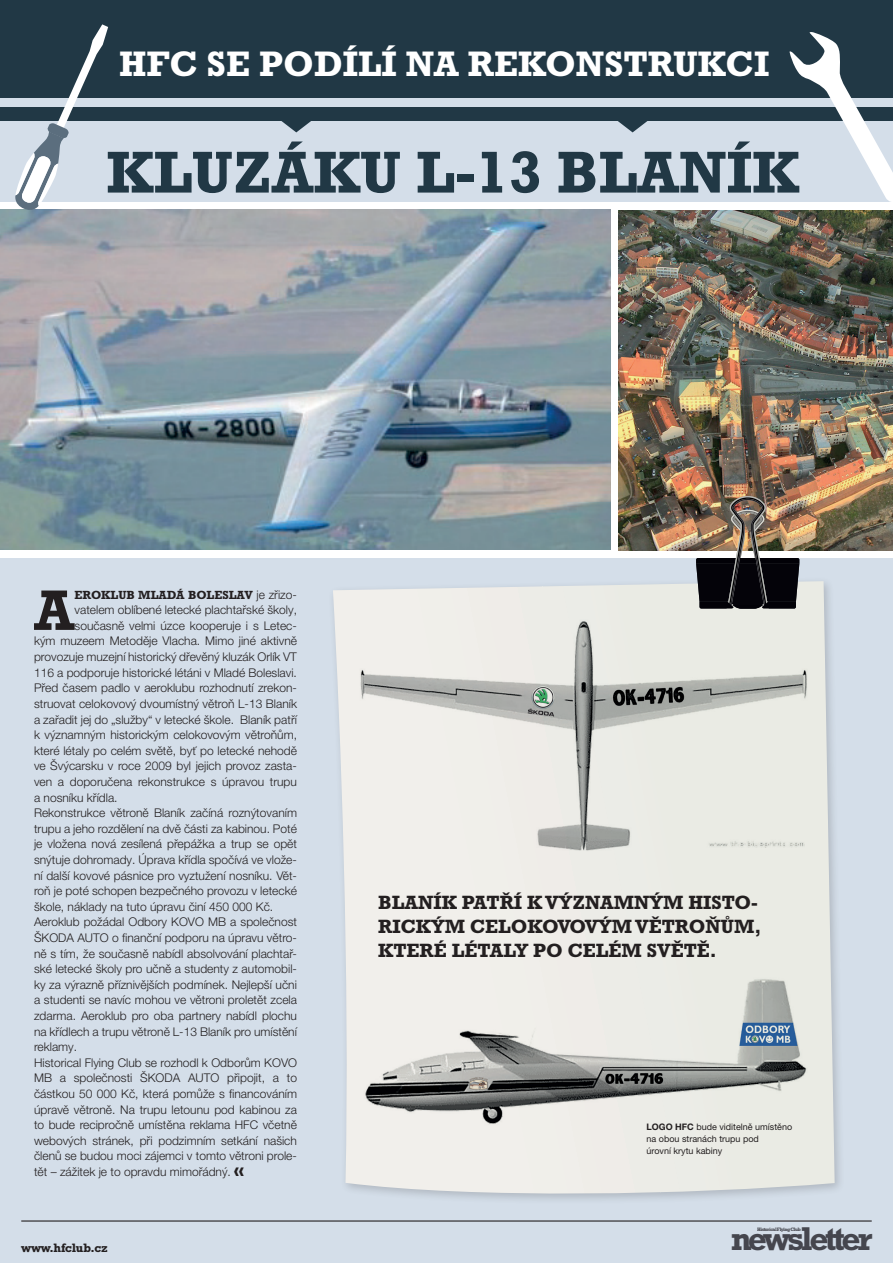
<style>
.page{position:relative;width:893px;height:1263px;background:#d4dee9}
.page>*{position:absolute;margin:0;border:0;box-sizing:border-box;transform-origin:0 0}
.t1{font:700 60px "Rockwell CE";color:#213845}
.t2{font:700 57.9px "Rockwell CE";color:#231f20}
.t3{font:700 36px "Rockwell CE";color:#fff}
.t4{font:700 33.45px "Rockwell CE";letter-spacing:-.1em;color:#545156}
.t5{font:700 19.5px/24px "Rockwell CE";color:#231f20}
.t6{font:700 12.45px "Rockwell CE";letter-spacing:-.02em;color:#231f20}
.t7{font:300 12px "Helvetica Neue LT Pro";color:#231f20}
.t8{font:700 12px "Rockwell CE";color:#231f20}
.t9{font:9px/12px "Helvetica Neue LT Pro";color:#231f20}
.t10{font:700 4.95px "Rockwell CE";letter-spacing:-.1em;color:#545156}
.s1{font-family:"Helvetica Neue LT Pro";font-weight:300}
.s2{font-family:"Rockwell CE";font-weight:700;font-size:18px}
.s3{font-weight:700}
</style>
<div class="page">
<div style="left:0;top:0;width:893px;height:98px;background:#213845"></div>
<div style="left:0;top:202px;width:893px;height:356px;background:#fff"></div>
<img style="left:619px;top:210px;width:274px;height:340px">
<img style="left:0;top:210px;width:610px;height:340px">
<hr style="left:21px;top:1220px;width:851px;height:1px;background:#231f20">
<svg style="left:333px;top:581px;width:502px;height:618px"></svg>
<img style="left:356px;top:610px;width:455px;height:246px">
<img style="left:696px;top:496px;width:103px;height:112px">
<img style="left:359px;top:967px;width:452px;height:166px">
<div style="left:0;top:107px;width:128px;height:14px;background:#213845"></div>
<div style="left:464px;top:107px;width:337px;height:14px;background:#213845"></div>
<div style="left:128px;top:107px;width:337px;height:14px;background:#213845"></div>
<svg style="left:281px;top:121px;width:30px;height:11px"></svg>
<svg style="left:618px;top:121px;width:30px;height:11px"></svg>
<svg style="left:789px;top:32px;width:104px;height:170px"></svg>
<svg style="left:15px;top:24px;width:93px;height:187px"></svg>
<h3 class="t3" style="left:119px;top:43px;width:652px">HFC SE PODÍLÍ NA REKONSTRUKCI</h3>
<h1 class="t1" style="left:107px;top:138px;width:694px">KLUZÁKU L-13 BLANÍK</h1>
<h2 class="t2" style="left:34px;top:577px;width:42px">A</h2>
<p class="t8" style="left:75px;top:588px;width:224px">EROKLUB MLADÁ BOLESLAV <span class="s1">je zřizo-</span></p>
<p class="t7" style="left:75px;top:603px;width:224px">vatelem oblíbené letecké plachtařské školy,</p>
<p class="t7" style="left:75px;top:618px;width:224px">současně velmi úzce kooperuje i s Letec-</p>
<p class="t7" style="left:34px;top:634px;width:264px">kým muzeem Metoděje Vlacha. Mimo jiné aktivně</p>
<p class="t7" style="left:34px;top:649px;width:264px">provozuje muzejní historický dřevěný kluzák Orlík VT</p>
<p class="t7" style="left:34px;top:665px;width:264px">116 a podporuje historické létáni v Mladé Boleslavi.</p>
<p class="t7" style="left:34px;top:681px;width:264px">Před časem padlo v aeroklubu rozhodnutí zrekon-</p>
<p class="t7" style="left:34px;top:696px;width:264px">struovat celokovový dvoumístný větroň L-13 Blaník</p>
<p class="t7" style="left:34px;top:712px;width:264px">a zařadit jej do „služby“ v letecké škole. Blaník patří</p>
<p class="t7" style="left:34px;top:727px;width:264px">k významným historickým celokovovým větroňům,</p>
<p class="t7" style="left:34px;top:743px;width:264px">které létaly po celém světě, byť po letecké nehodě</p>
<p class="t7" style="left:34px;top:759px;width:264px">ve Švýcarsku v roce 2009 byl jejich provoz zasta-</p>
<p class="t7" style="left:34px;top:774px;width:264px">ven a doporučena rekonstrukce s úpravou trupu</p>
<p class="t7" style="left:34px;top:790px;width:85px">a nosníku křídla.</p>
<p class="t7" style="left:34px;top:805px;width:264px">Rekonstrukce větroně Blaník začíná roznýtovaním</p>
<p class="t7" style="left:34px;top:821px;width:264px">trupu a jeho rozdělení na dvě části za kabinou. Poté</p>
<p class="t7" style="left:34px;top:837px;width:264px">je vložena nová zesílená přepážka a trup se opět</p>
<p class="t7" style="left:34px;top:852px;width:264px">snýtuje dohromady. Úprava křídla spočívá ve vlože-</p>
<p class="t7" style="left:34px;top:868px;width:264px">ní další kovové pásnice pro vyztužení nosníku. Vět-</p>
<p class="t7" style="left:34px;top:883px;width:264px">roň je poté schopen bezpečného provozu v letecké</p>
<p class="t7" style="left:34px;top:899px;width:241px">škole, náklady na tuto úpravu činí 450 000 Kč.</p>
<p class="t7" style="left:34px;top:915px;width:264px">Aeroklub požádal Odbory KOVO MB a společnost</p>
<p class="t7" style="left:34px;top:930px;width:264px">ŠKODA AUTO o finanční podporu na úpravu větro-</p>
<p class="t7" style="left:34px;top:946px;width:264px">ně s tím, že současně nabídl absolvování plachtař-</p>
<p class="t7" style="left:34px;top:961px;width:264px">ské letecké školy pro učně a studenty z automobil-</p>
<p class="t7" style="left:34px;top:977px;width:264px">ky za výrazně příznivějších podmínek. Nejlepší učni</p>
<p class="t7" style="left:34px;top:993px;width:264px">a studenti se navíc mohou ve větroni proletět zcela</p>
<p class="t7" style="left:34px;top:1008px;width:264px">zdarma. Aeroklub pro oba partnery nabídl plochu</p>
<p class="t7" style="left:34px;top:1024px;width:264px">na křídlech a trupu větroně L-13 Blaník pro umístění</p>
<p class="t7" style="left:34px;top:1039px;width:45px">reklamy.</p>
<p class="t7" style="left:34px;top:1055px;width:264px">Historical Flying Club se rozhodl k Odborům KOVO</p>
<p class="t7" style="left:34px;top:1071px;width:264px">MB a společnosti ŠKODA AUTO připojit, a to</p>
<p class="t7" style="left:34px;top:1086px;width:264px">částkou 50 000 Kč, která pomůže s financováním</p>
<p class="t7" style="left:34px;top:1102px;width:264px">úpravě větroně. Na trupu letounu pod kabinou za</p>
<p class="t7" style="left:34px;top:1117px;width:264px">to bude recipročně umístěna reklama HFC včetně</p>
<p class="t7" style="left:34px;top:1133px;width:264px">webových stránek, při podzimním setkání našich</p>
<p class="t7" style="left:34px;top:1149px;width:264px">členů se budou moci zájemci v tomto větroni prole-</p>
<p class="t7" style="left:34px;top:1164px;width:212px">tět – zážitek je to opravdu mimořádný. <span class="s2">«</span></p>
<p class="t6" style="left:21px;top:1240px;width:88px">www.hfclub.cz</p>
<h3 class="t5" style="left:378px;top:890px;width:385px">BLANÍK PATŘÍ KVÝZNAMNÝM HISTO-<br>RICKÝM CELOKOVOVÝM VĚTROŇŮM,<br>KTERÉ LÉTALY PO CELÉM SVĚTĚ.</h3>
<p class="t9" style="left:646px;top:1121px;width:147px"><span class="s3">LOGO HFC</span> bude viditelně umístěno na obou stranách trupu pod<br>úrovní krytu kabiny</p>
<h3 class="t4" style="left:730px;top:1219px;width:144px">newsletter</h3>
<p class="t10" style="left:757px;top:1226px;width:45px">Historical Flying Club</p>
</div>
